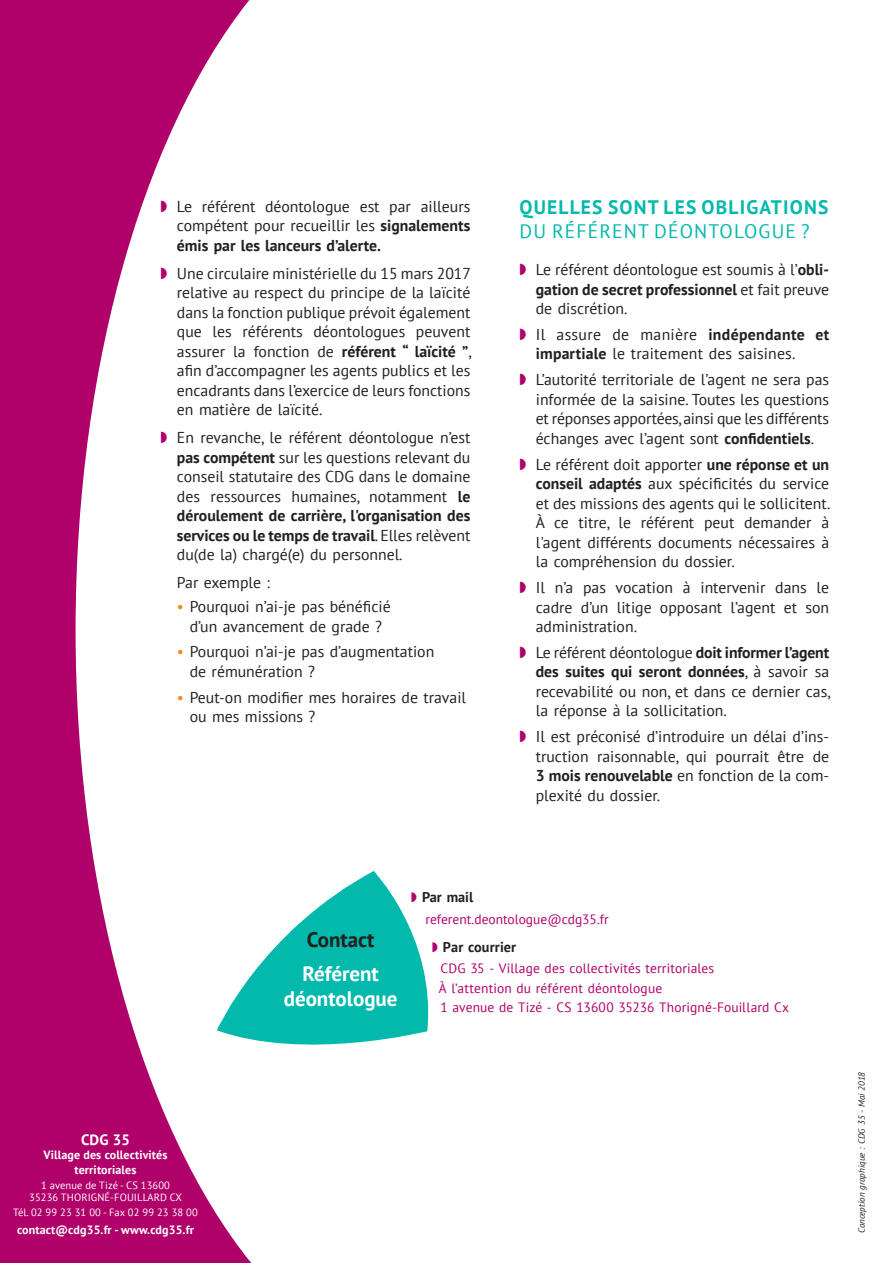
<style>
.page{position:relative;width:893px;height:1263px;background:#fff}
.page>*{position:absolute;margin:0;border:0;box-sizing:border-box;transform-origin:0 0}
.t1{font:700 21px/25.2px "PT Sans";color:#fff;text-align:center}
.t2{font:700 21px "PT Sans";color:#231f20}
.Titre{font:700 19.5px/24px "PT Sans";letter-spacing:.06em;color:#03b9ac}
.Texte{font:15.75px/19.5px "PT Sans";color:#231f20;text-align:justify}
.t3{font:700 15px "PT Sans";color:#fff}
.Mail_contact{font:700 14.25px "PT Sans";letter-spacing:.01em;color:#231f20}
.Fonction_contact{font:700 14.25px "PT Sans";color:#231f20}
.Mail_contact-2{font:13.5px "PT Sans";letter-spacing:.01em;color:#b0016a}
.t4{font:700 12px/14.4px "PT Sans";letter-spacing:.01em;color:#fff;text-align:center}
.t5{font:10.5px/12.6px "PT Sans";letter-spacing:.01em;color:#fff;text-align:center}
.Texte-2{font:italic 9px "PT Sans";color:#231f20}
.s1{font-weight:700}
.s2{color:#f68b1f}
.s3{font-weight:400}
</style>
<div class="page">
<svg style="left:0;top:0;width:251px;height:1263px;fill:#b0016a"></svg>
<svg style="left:161px;top:200px;width:6px;height:12px"></svg>
<svg style="left:161px;top:267px;width:6px;height:12px"></svg>
<svg style="left:161px;top:432px;width:6px;height:11px"></svg>
<svg style="left:217px;top:868px;width:212px;height:194px"></svg>
<p class="Texte" style="left:177px;top:196px;width:295px">Le référent déontologue est par ailleurs compétent pour recueillir les <span class="s1">signalements émis par les lanceurs d’alerte.</span></p>
<p class="Texte" style="left:177px;top:263px;width:296px">Une circulaire ministérielle du 15 mars 2017 relative au respect du principe de la laïcité dans la fonction publique prévoit également que les référents déontologues peuvent assurer la fonction de <span class="s1">référent “ laïcité ”</span>, afin d’accompagner les agents publics et les encadrants dans l’exercice de leurs fonctions en matière de laïcité.</p>
<p class="Texte" style="left:177px;top:428px;width:295px">En revanche, le référent déontologue n’est <span class="s1">pas compétent</span> sur les questions relevant du conseil statutaire des CDG dans le domaine des ressources humaines, notamment <span class="s1">le déroulement de carrière, l'organisation des services ou le temps de travail</span>. Elles relèvent du(de la) chargé(e) du personnel.</p>
<p class="Texte" style="left:177px;top:573px;width:95px">Par exemple :</p>
<p class="Texte" style="left:177px;top:596px;width:215px;text-align:center"><span class="s2">•</span> Pourquoi n’ai-je pas bénéficié d’un avancement de grade ?</p>
<p class="Texte" style="left:190px;top:642px;width:246px;text-indent:-13px"><span class="s2">•</span> Pourquoi n’ai-je pas d’augmentation de rémunération ?</p>
<p class="Texte" style="left:190px;top:687px;width:278px;text-indent:-13px"><span class="s2">•</span> Peut-on modifier mes horaires de travail ou mes missions ?</p>
<p class="Titre" style="left:520px;top:195px;width:310px">QUELLES SONT LES OBLIGATIONS<br><span class="s3">DU RÉFÉRENT DÉONTOLOGUE ?</span></p>
<p class="Texte" style="left:536px;top:259px;width:295px">Le référent déontologue est soumis à l’<span class="s1">obli&shy;gation de secret professionnel</span> et fait preuve de discrétion.</p>
<p class="Texte" style="left:536px;top:324px;width:295px">Il assure de manière <span class="s1">indépendante et impartiale</span> le traitement des saisines.</p>
<p class="Texte" style="left:536px;top:370px;width:295px">L’autorité territoriale de l’agent ne sera pas informée de la saisine. Toutes les questions et réponses apportées, ainsi que les différents échanges avec l’agent sont <span class="s1">confidentiels</span>.</p>
<p class="Texte" style="left:536px;top:454px;width:296px">Le référent doit apporter <span class="s1">une réponse et un conseil adaptés</span> aux spécificités du service et des missions des agents qui le sollicitent.<br>À ce titre, le référent peut demander à l'agent différents documents nécessaires à la compréhension du dossier.</p>
<p class="Texte" style="left:536px;top:577px;width:295px">Il n’a pas vocation à intervenir dans le cadre d’un litige opposant l’agent et son administration.</p>
<p class="Texte" style="left:536px;top:642px;width:296px">Le référent déontologue <span class="s1">doit informer l’agent des suites qui seront données</span>, à savoir sa recevabilité ou non, et dans ce dernier cas, la réponse à la sollicitation.</p>
<p class="Texte" style="left:536px;top:727px;width:295px">Il est préconisé d’introduire un délai d’ins&shy;truction raisonnable, qui pourrait être de <span class="s1">3 mois renouvelable</span> en fonction de la com&shy;plexité du dossier.</p>
<p class="t3" style="left:81px;top:1130px;width:50px">CDG 35</p>
<p class="t4" style="left:44px;top:1148px;width:125px">Village des collectivités territoriales</p>
<p class="t5" style="left:29px;top:1178px;width:154px">1 avenue de Tizé - CS 13600<br>35236 THORIGNÉ-FOUILLARD CX</p>
<p class="t5" style="left:13px;top:1205px;width:186px">Tél. 02 99 23 31 00 - Fax 02 99 23 38 00</p>
<p class="t4" style="left:17px;top:1222px;width:178px">contact@cdg35.fr - www.cdg35.fr</p>
<p class="t2" style="left:307px;top:926px;width:69px">Contact</p>
<p class="t1" style="left:284px;top:960px;width:115px">Référent déontologue</p>
<p class="Fonction_contact" style="left:422px;top:887px;width:53px">Par mail</p>
<p class="Mail_contact-2" style="left:425px;top:910px;width:185px">referent.deontologue@cdg35.fr</p>
<p class="Mail_contact" style="left:443px;top:937px;width:75px">Par courrier</p>
<p class="Mail_contact-2" style="left:440px;top:960px;width:275px">CDG 35 - Village des collectivités territoriales</p>
<p class="Mail_contact-2" style="left:439px;top:979px;width:225px">À l’attention du référent déontologue</p>
<p class="Mail_contact-2" style="left:440px;top:999px;width:350px">1 avenue de Tizé - CS 13600 35236 Thorigné-Fouillard Cx</p>
<p class="Texte-2" style="left:856px;top:1233px;width:163px;rotate:-90deg">Conception graphique : CDG 35 - Mai 2018</p>
</div>
